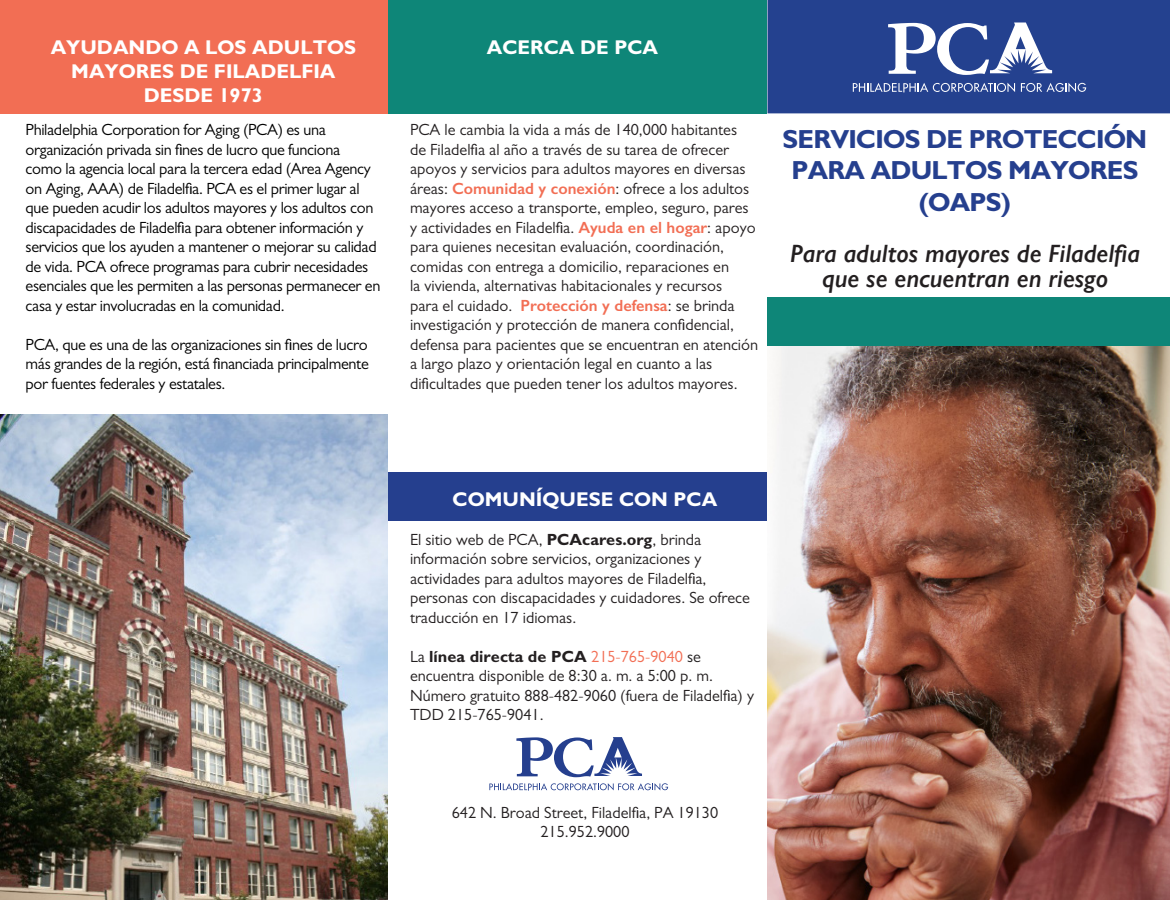
<style>
.page{position:relative;width:1170px;height:900px;background:#fff}
.page>*{position:absolute;margin:0;border:0;box-sizing:border-box;transform-origin:0 0}
.t1{font:700 26.25px/31.5px "Gill Sans";letter-spacing:-.03em;color:#253f8e;text-align:center}
.t2{font:italic 600 25px/25px "Gill Sans Nova";color:#231f20;text-align:center}
.t3{font:700 20px/24px "Gill Sans";color:#fff;text-align:center}
.t4{font:16.25px/19.5px "Gill Sans";color:#231f20}
.t5{font:16.25px/19.5px "Gill Sans";letter-spacing:-.02em;color:#000}
.s1{font-weight:600;color:#f26e54}
.s2{font-weight:700}
.s3{color:#f26e54}
</style>
<div class="page">
<div style="left:388px;top:472px;width:380px;height:49px;background:#253f8e"></div>
<div style="left:388px;top:0;width:380px;height:113px;background:#0e8678"></div>
<img style="left:0;top:415px;width:388px;height:485px">
<img style="left:768px;top:346px;width:402px;height:554px">
<div style="left:0;top:0;width:388px;height:113px;background:#f26e54"></div>
<div style="left:768px;top:297px;width:402px;height:49px;background:#0e8678"></div>
<div style="left:768px;top:1px;width:401px;height:112px;background:#24418f"></div>
<div style="left:768px;top:0;width:402px;height:113px;border:1px solid #24418f"></div>
<svg style="left:888px;top:23px;width:164px;height:52px"></svg>
<svg style="left:853px;top:83px;width:162px;height:9px"></svg>
<svg style="left:1021px;top:83px;width:65px;height:9px"></svg>
<svg style="left:516px;top:737px;width:126px;height:40px"></svg>
<svg style="left:489px;top:783px;width:179px;height:8px"></svg>
<p class="t3" style="left:51px;top:35px;width:307px">AYUDANDO A LOS ADULTOS</p>
<p class="t3" style="left:487px;top:35px;width:173px">ACERCA DE PCA</p>
<p class="t3" style="left:71px;top:59px;width:266px">MAYORES DE FILADELFIA<br>DESDE 1973</p>
<p class="t5" style="left:26px;top:120px;width:356px">Philadelphia Corporation for Aging (PCA) es una organización privada sin fines de lucro que funciona como la agencia local para la tercera edad (Area Agency on Aging, AAA) de Filadelfia. PCA es el primer lugar al que pueden acudir los adultos mayores y los adultos con discapacidades de Filadelfia para obtener información y servicios que los ayuden a mantener o mejorar su calidad de vida. PCA ofrece programas para cubrir necesidades esenciales que les permiten a las personas permanecer en casa y estar involucradas en la comunidad.</p>
<p class="t5" style="left:26px;top:334px;width:345px;text-align:justify">PCA, que es una de las organizaciones sin fines de lucro más grandes de la región, está financiada principalmente por fuentes federales y estatales.</p>
<p class="t4" style="left:410px;top:120px;width:350px">PCA le cambia la vida a más de 140,000 habitantes<br>de Filadelfia al año a través de su tarea de ofrecer apoyos y servicios para adultos mayores en diversas áreas: <span class="s1">Comunidad y conexión</span>: ofrece a los adultos mayores acceso a transporte, empleo, seguro, pares y actividades en Filadelfia. <span class="s1">Ayuda en el hogar</span>: apoyo para quienes necesitan evaluación, coordinación, comidas con entrega a domicilio, reparaciones en<br>la vivienda, alternativas habitacionales y recursos<br>para el cuidado. <span class="s1">Protección y defensa</span>: se brinda investigación y protección de manera confidencial, defensa para pacientes que se encuentran en atención a largo plazo y orientación legal en cuanto a las dificultades que pueden tener los adultos mayores.</p>
<p class="t1" style="left:783px;top:122px;width:366px">SERVICIOS DE PROTECCIÓN<br>PARA ADULTOS MAYORES (OAPS)</p>
<p class="t2" style="left:790px;top:241px;width:351px">Para adultos mayores de Filadelfia que se encuentran en riesgo</p>
<p class="t3" style="left:453px;top:487px;width:266px">COMUNÍQUESE CON PCA</p>
<p class="t4" style="left:410px;top:529px;width:342px">El sitio web de PCA, <span class="s2">PCAcares.org</span>, brinda información sobre servicios, organizaciones y actividades para adultos mayores de Filadelfia, personas con discapacidades y cuidadores. Se ofrece traducción en 17 idiomas.</p>
<p class="t4" style="left:410px;top:646px;width:346px">La <span class="s2">línea directa de PCA</span> <span class="s3">215-765-9040</span> se encuentra disponible de 8:30 a. m. a 5:00 p. m.<br>Número gratuito 888-482-9060 (fuera de Filadelfia) y TDD 215-765-9041.</p>
<p class="t4" style="left:452px;top:802px;width:268px">642 N. Broad Street, Filadelfia, PA 19130</p>
<p class="t4" style="left:540px;top:822px;width:91px">215.952.9000</p>
</div>
